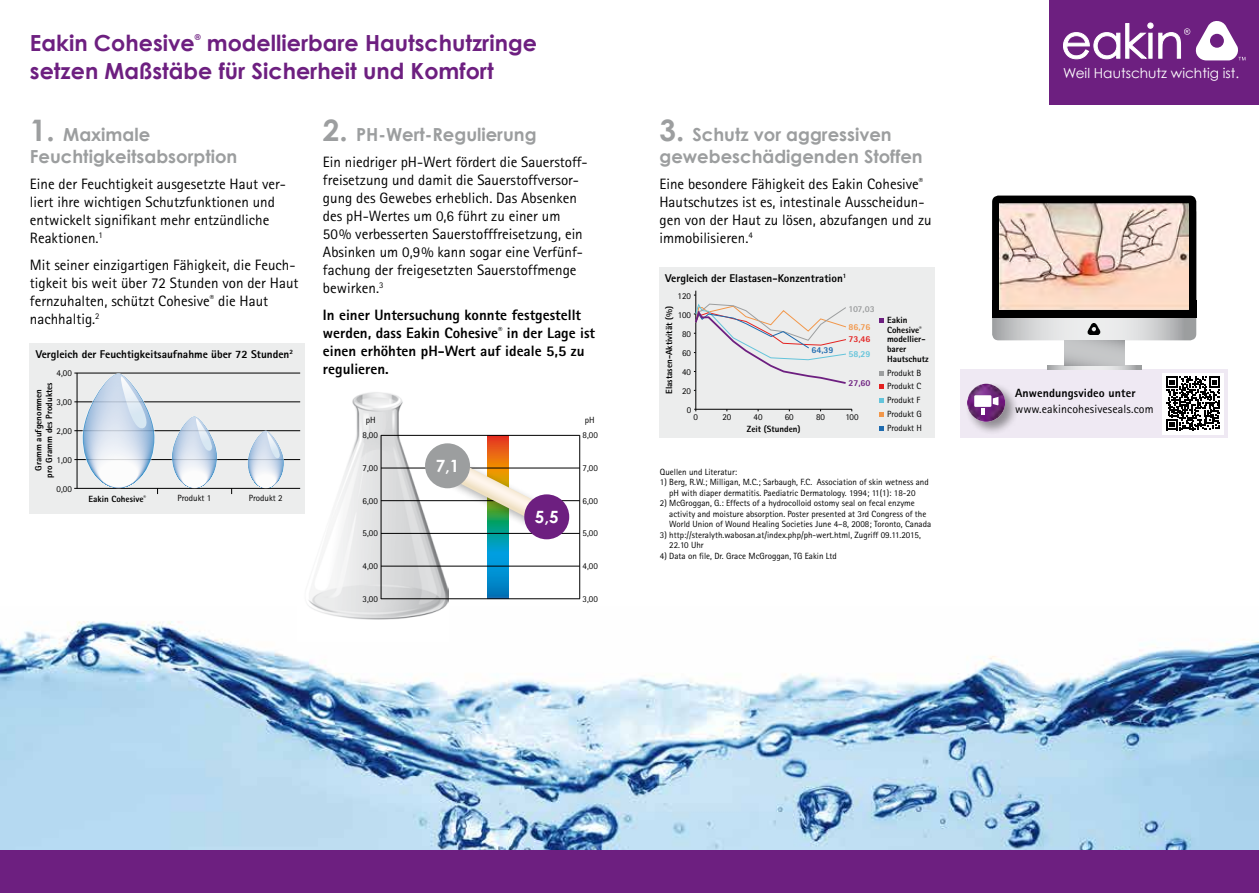
<style>
.page{position:relative;width:1259px;height:893px;background:#fff}
.page>*{position:absolute;margin:0;border:0;box-sizing:border-box;transform-origin:0 0}
.t1{font:700 22.2px/27.5px "Century Gothic";color:#6d1f80}
.t2{font:700 18px/22.2px "Century Gothic";color:#9c9e9f}
.t3{font:700 16.95px "Century Gothic";color:#fff}
.t4{font:15px/18px "Rotis Sans Serif";color:#000}
.t5{font:800 15px/18px "Rotis Sans Serif";color:#000}
.t6{font:13.8px "Century Gothic";color:#fff}
.t7{font:12px "Rotis Sans Serif";letter-spacing:.01em;color:#000}
.t8{font:800 12px "Rotis Sans Serif";letter-spacing:.01em;color:#000}
.t9{font:800 11.25px "Rotis Sans Serif";color:#000}
.t10{font:9px/19px "Rotis Sans Serif";color:#000}
.t11{font:800 9px/9.8px "Rotis Sans Serif";color:#000}
.t12{font:800 9px "Rotis Sans Serif";color:#9c9e9f}
.t13{font:800 9px "Rotis Sans Serif";color:#f2974a}
.t14{font:800 9px "Rotis Sans Serif";color:#e32120}
.t15{font:800 9px "Rotis Sans Serif";color:#6d1f80}
.t16{font:800 9px "Rotis Sans Serif";color:#63c4db}
.t17{font:800 9px "Rotis Sans Serif";color:#1e6baf}
.t18{font:700 7.95px "Century Gothic";color:#6d1f80}
.s1{font-size:29.55px}
</style>
<div class="page">
<img style="left:0;top:621px;width:1259px;height:229px">
<div style="left:0;top:850px;width:1259px;height:43px;background:#6d1f80"></div>
<div style="left:1049px;top:0;width:210px;height:105px;background:#6d1f80"></div>
<svg style="left:1063px;top:21px;width:182px;height:39px"></svg>
<div style="left:960px;top:370px;width:267px;height:68px;background:#efe9f3"></div>
<div style="left:965px;top:382px;width:54px;height:54px;background:#000;opacity:.4"></div>
<img style="left:967px;top:384px;width:38px;height:38px;border-radius:19px">
<div style="left:974px;top:395px;width:17px;height:12px;background:#fff"></div>
<svg style="left:981px;top:408px;width:3px;height:6px"></svg>
<svg style="left:992px;top:397px;width:6px;height:9px"></svg>
<div style="left:1163px;top:373px;width:61px;height:61px;background:#fff"></div>
<svg style="left:1166px;top:376px;width:54px;height:54px"></svg>
<div style="left:659px;top:268px;width:276px;height:170px;background:#eceded"></div>
<hr style="left:695px;top:291px;width:1px;height:118px;background:#000">
<hr style="left:694px;top:409px;width:158px;height:1px;background:#000">
<svg style="left:693px;top:303px;width:153px;height:88px"></svg>
<svg style="left:879px;top:318px;width:5px;height:5px"></svg>
<svg style="left:879px;top:371px;width:5px;height:5px"></svg>
<svg style="left:879px;top:385px;width:5px;height:4px"></svg>
<svg style="left:879px;top:398px;width:5px;height:5px"></svg>
<svg style="left:879px;top:412px;width:5px;height:5px"></svg>
<svg style="left:879px;top:426px;width:5px;height:4px"></svg>
<img style="left:298px;top:392px;width:150px;height:249px">
<svg style="left:487px;top:436px;width:21px;height:162px;background:#3e7e9a"></svg>
<hr style="left:381px;top:435px;width:1px;height:164px;background:#000">
<hr style="left:579px;top:435px;width:1px;height:164px;background:#000">
<hr style="left:381px;top:566px;width:199px;height:1px;background:#000">
<hr style="left:381px;top:533px;width:199px;height:1px;background:#000">
<hr style="left:381px;top:500px;width:199px;height:1px;background:#000">
<hr style="left:381px;top:468px;width:199px;height:1px;background:#000">
<hr style="left:381px;top:435px;width:199px;height:1px;background:#000">
<hr style="left:381px;top:598px;width:199px;height:1px;background:#000">
<div style="left:443px;top:458px;width:120px;height:79px;background:#000;opacity:.3"></div>
<svg style="left:445px;top:460px;width:107px;height:66px"></svg>
<div style="left:425px;top:443px;width:45px;height:45px;background:#9c9e9f;border-radius:50%"></div>
<div style="left:524px;top:494px;width:45px;height:45px;background:#6d1f80;border-radius:50%"></div>
<div style="left:30px;top:344px;width:275px;height:170px;background:#eceded"></div>
<hr style="left:77px;top:373px;width:1px;height:115px;background:#000">
<hr style="left:74px;top:459px;width:226px;height:1px;background:#000">
<hr style="left:74px;top:430px;width:226px;height:1px;background:#000">
<hr style="left:74px;top:402px;width:226px;height:1px;background:#000">
<hr style="left:74px;top:373px;width:226px;height:1px;background:#000">
<hr style="left:74px;top:488px;width:226px;height:1px;background:#000">
<svg style="left:82px;top:373px;width:76px;height:121px"></svg>
<svg style="left:172px;top:416px;width:45px;height:72px"></svg>
<svg style="left:248px;top:431px;width:36px;height:57px"></svg>
<div style="left:992px;top:196px;width:204px;height:122px;background:#000;border-radius:6px"></div>
<svg style="left:1047px;top:366px;width:95px;height:4px"></svg>
<svg style="left:1064px;top:340px;width:60px;height:26px;background:#bec0c1"></svg>
<img style="left:1000px;top:203px;width:188px;height:3px">
<svg style="left:992px;top:206px;width:204px;height:134px;background:#c8b4aa"></svg>
<h1 class="t1" style="left:30px;top:29px;width:166px">Eakin Cohesive</h1>
<p class="t18" style="left:195px;top:32px;width:7px">®</p>
<h1 class="t1" style="left:30px;top:29px;width:508px;text-indent:177px">modellierbare Hautschutzringe setzen Maßstäbe für Sicherheit und Komfort</h1>
<p class="t2" style="left:30px;top:122px;width:209px"><span class="s1">1.</span> Maximale<br>Feuchtigkeitsabsorption</p>
<p class="t4" style="left:30px;top:175px;width:257px">Eine der Feuchtigkeit ausgesetzte Haut ver&shy;liert ihre wichtigen Schutzfunktionen und entwickelt signifikant mehr entzündliche Reaktionen.<sup>1</sup></p>
<p class="t4" style="left:30px;top:256px;width:270px">Mit seiner einzigartigen Fähigkeit, die Feuch&shy;tigkeit bis weit über 72 Stunden von der Haut fernzuhalten, schützt Cohesive<sup>®</sup> die Haut nachhaltig.<sup>2</sup></p>
<p class="t9" style="left:36px;top:347px;width:259px">Vergleich der Feuchtigkeitsaufnahme über 72 Stunden<sup>2</sup></p>
<p class="t10" style="left:57px;top:364px;width:17px">4,00</p>
<p class="t11" style="left:33px;top:478px;width:97px;line-height:10.5px;text-align:center;rotate:-90deg">Gramm aufgenommen pro Gramm des Produktes</p>
<p class="t10" style="left:57px;top:392px;width:17px">3,00</p>
<p class="t10" style="left:57px;top:421px;width:17px">2,00</p>
<p class="t10" style="left:57px;top:450px;width:17px">1,00</p>
<p class="t10" style="left:57px;top:479px;width:17px">0,00</p>
<p class="t11" style="left:88px;top:494px;width:59px">Eakin Cohesive<sup>®</sup></p>
<p class="t10" style="left:177px;top:489px;width:35px">Produkt 1</p>
<p class="t10" style="left:249px;top:489px;width:35px">Produkt 2</p>
<p class="t2" style="left:323px;top:122px;width:215px"><span class="s1">2.</span> PH-Wert-Regulierung</p>
<p class="t4" style="left:323px;top:153px;width:265px">Ein niedriger pH-Wert fördert die Sauerstoff&shy;freisetzung und damit die Sauerstoffversor&shy;gung des Gewebes erheblich. Das Absenken des pH-Wertes um 0,6 führt zu einer um 50% verbesserten Sauerstofffreisetzung, ein Absinken um 0,9% kann sogar eine Verfünf&shy;fachung der freigesetzten Sauerstoffmenge bewirken.<sup>3</sup></p>
<p class="t5" style="left:323px;top:305px;width:274px">In einer Untersuchung konnte festgestellt werden, dass Eakin Cohesive<sup>®</sup> in der Lage ist einen erhöhten pH-Wert auf ideale 5,5 zu regulieren.</p>
<p class="t10" style="left:366px;top:411px;width:11px">pH</p>
<p class="t10" style="left:585px;top:411px;width:11px">pH</p>
<p class="t3" style="left:436px;top:455px;width:25px">7,1</p>
<p class="t3" style="left:535px;top:506px;width:25px">5,5</p>
<p class="t10" style="left:363px;top:426px;width:17px">8,00</p>
<p class="t10" style="left:582px;top:426px;width:17px">8,00</p>
<p class="t10" style="left:363px;top:458px;width:17px">7,00</p>
<p class="t10" style="left:582px;top:458px;width:17px">7,00</p>
<p class="t10" style="left:363px;top:491px;width:17px">6,00</p>
<p class="t10" style="left:582px;top:491px;width:17px">6,00</p>
<p class="t10" style="left:363px;top:524px;width:17px">5,00</p>
<p class="t10" style="left:582px;top:524px;width:17px">5,00</p>
<p class="t10" style="left:363px;top:556px;width:17px">4,00</p>
<p class="t10" style="left:582px;top:556px;width:17px">4,00</p>
<p class="t10" style="left:363px;top:589px;width:17px">3,00</p>
<p class="t10" style="left:582px;top:589px;width:17px">3,00</p>
<p class="t2" style="left:659px;top:122px;width:265px"><span class="s1">3.</span> Schutz vor aggressiven gewebeschädigenden Stoffen</p>
<p class="t4" style="left:659px;top:175px;width:274px">Eine besondere Fähigkeit des Eakin Cohesive<sup>® </sup>Hautschutzes ist es, intestinale Ausscheidun&shy;gen von der Haut zu lösen, abzufangen und zu immobilisieren.<sup>4</sup></p>
<p class="t9" style="left:665px;top:271px;width:183px">Vergleich der Elastasen-Konzentration<sup>1</sup></p>
<p class="t10" style="left:677px;top:286px;width:15px;text-align:right">120<br>100<br>80<br>60<br>40<br>20<br>0</p>
<p class="t10" style="left:693px;top:407px;width:6px">0</p>
<p class="t10" style="left:722px;top:407px;width:10px">20</p>
<p class="t10" style="left:753px;top:407px;width:10px">40</p>
<p class="t11" style="left:747px;top:424px;width:55px">Zeit (Stunden)</p>
<p class="t12" style="left:848px;top:303px;width:28px">107,03</p>
<p class="t11" style="left:664px;top:394px;width:90px;rotate:-90deg">Elastasen-Aktivität (%)</p>
<p class="t13" style="left:848px;top:321px;width:24px">86,76</p>
<p class="t14" style="left:848px;top:334px;width:24px">73,46</p>
<p class="t15" style="left:848px;top:378px;width:24px">27,60</p>
<p class="t17" style="left:811px;top:344px;width:24px">64,39</p>
<p class="t16" style="left:848px;top:348px;width:24px">58,29</p>
<p class="t10" style="left:785px;top:407px;width:10px">60</p>
<p class="t10" style="left:816px;top:407px;width:10px">80</p>
<p class="t10" style="left:845px;top:407px;width:15px">100</p>
<p class="t11" style="left:887px;top:315px;width:43px">Eakin<br>Cohesive<sup>® </sup>modellier&shy;barer<br>Hautschutz</p>
<p class="t10" style="left:887px;top:366px;width:36px;line-height:13.6px">Produkt B<br>Produkt C<br>Produkt F<br>Produkt G<br>Produkt H</p>
<p class="t10" style="left:660px;top:462px;width:79px">Quellen und Literatur:</p>
<p class="t10" style="left:660px;top:477px;width:270px;line-height:10.5px;text-align:center">1) Berg, R.W.; Milligan, M.C.; Sarbaugh, F.C. Association of skin wetness and pH with diaper dermatitis. Paediatric Dermatology. 1994; 11(1): 18-20</p>
<p class="t10" style="left:669px;top:498px;width:263px;line-height:10.5px;text-indent:-9px">2) McGroggan, G.: Effects of a hydrocolloid ostomy seal on fecal enzyme activity and moisture absorption. Poster presented at 3rd Congress of the<br>World Union of Wound Healing Societies June 4–8, 2008; Toronto, Canada</p>
<p class="t10" style="left:669px;top:529px;width:253px;line-height:10.5px;text-indent:-9px">3) http://steralyth.wabosan.at/index.php/ph-wert.html, Zugriff 09.11.2015,<br>22.10 Uhr</p>
<p class="t10" style="left:660px;top:546px;width:178px">4) Data on file, Dr. Grace McGroggan, TG Eakin Ltd</p>
<p class="t6" style="left:1063px;top:65px;width:178px">Weil Hautschutz wichtig ist.</p>
<p class="t8" style="left:1015px;top:385px;width:122px">Anwendungsvideo unter</p>
<p class="t7" style="left:1015px;top:401px;width:140px">www.eakincohesiveseals.com</p>
</div>
